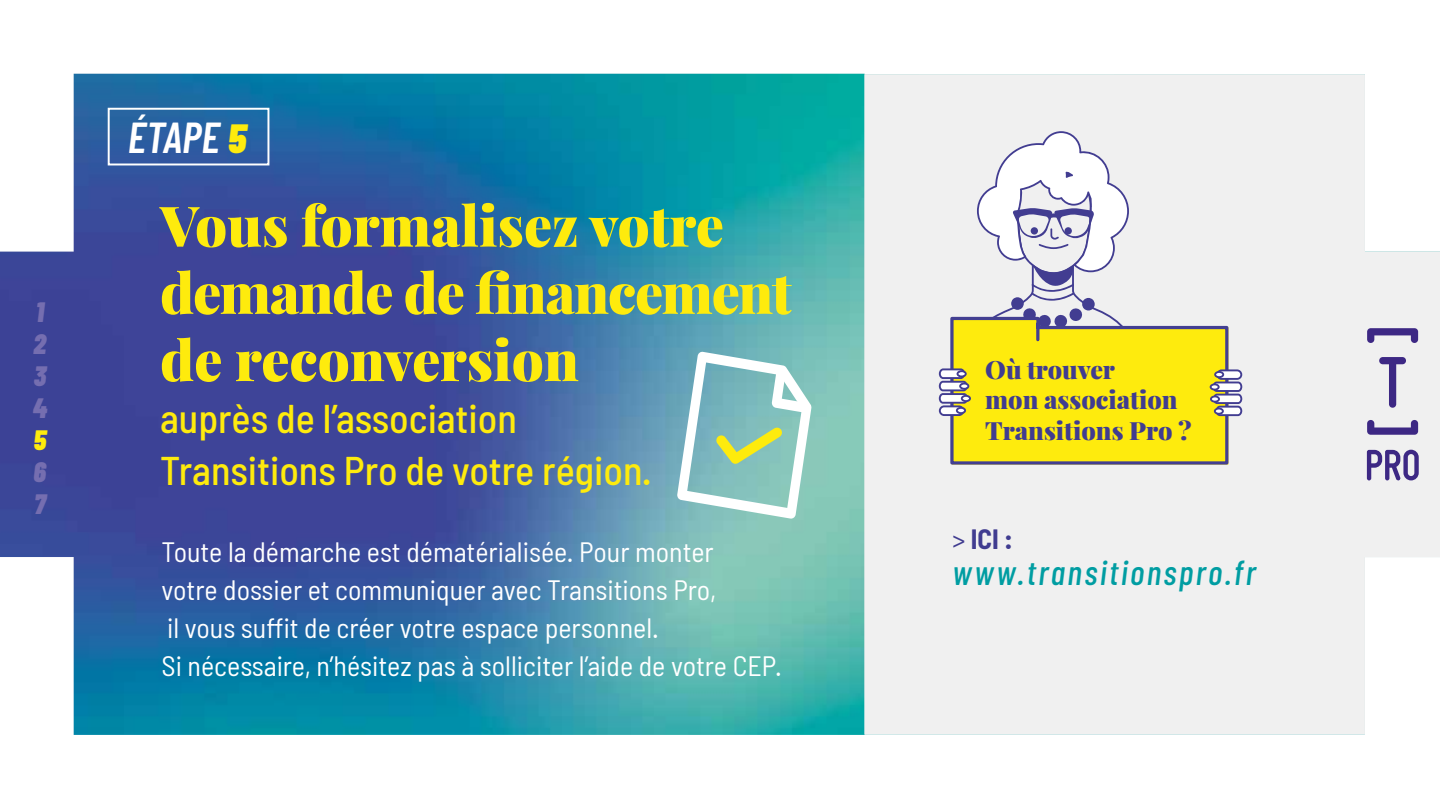
<style>
.page{position:relative;width:1440px;height:811px;background:#fff}
.page>*{position:absolute;margin:0;border:0;box-sizing:border-box;transform-origin:0 0}
.t1{font:900 56px/67.2px "Playfair Display";letter-spacing:-.01em;color:#feeb0d}
.t2{font:italic 600 43.2px "Barlow Condensed";color:#fff}
.t3{font:500 semi-condensed 40px/52px "Barlow";color:#feeb0d}
.t4{font:italic 500 34.4px "Barlow Condensed";letter-spacing:.07em;color:#009da2}
.t5{font:semi-condensed 28px/38px "Barlow";color:#fff}
.t6{font:italic 900 28px/32px "Barlow Condensed";color:#756eb0;text-align:justify}
.t7{font:italic 900 28px "Barlow Condensed";color:#feeb0d}
.t8{font:700 semi-condensed 27.2px "Barlow";color:#403c90}
.t9{font:900 25.2px/30.2px "Playfair Display";color:#403c90}
.s1{font-weight:900;font-size:40.8px;color:#feeb0d}
.s2{font-weight:400}
</style>
<div class="page">
<img style="left:0;top:74px;width:1365px;height:661px">
<svg style="left:677px;top:351px;width:135px;height:168px"></svg>
<div style="left:108px;top:108px;width:161px;height:57px;border:2px solid #fff"></div>
<svg style="left:865px;top:74px;width:575px;height:660px;fill:#f0f0f0"></svg>
<svg style="left:1367px;top:450px;width:52px;height:31px"></svg>
<svg style="left:1367px;top:328px;width:51px;height:15px"></svg>
<svg style="left:1367px;top:420px;width:51px;height:15px"></svg>
<svg style="left:1379px;top:357px;width:27px;height:51px"></svg>
<svg style="left:939px;top:131px;width:304px;height:335px"></svg>
<div style="left:1217px;top:407px;width:24px;height:8px;background:#fff;border-radius:4px"></div>
<div style="left:1216px;top:406px;width:26px;height:10px;border:2px solid #423d91;border-radius:4px"></div>
<div style="left:1215px;top:372px;width:8px;height:5px;background:#fff;border-radius:50%"></div>
<div style="left:1214px;top:371px;width:10px;height:7px;border:2px solid #423d91;border-radius:50%"></div>
<div style="left:1211px;top:384px;width:8px;height:5px;background:#fff;border-radius:50%"></div>
<div style="left:1210px;top:383px;width:10px;height:7px;border:2px solid #423d91;border-radius:50%"></div>
<div style="left:1211px;top:396px;width:8px;height:6px;background:#fff;border-radius:50%"></div>
<div style="left:1210px;top:395px;width:10px;height:7px;border:2px solid #423d91;border-radius:50%"></div>
<div style="left:1215px;top:408px;width:8px;height:6px;background:#fff;border-radius:50%"></div>
<div style="left:1214px;top:407px;width:10px;height:8px;border:2px solid #423d91;border-radius:50%"></div>
<p class="t6" style="left:33px;top:295px;width:16px">1<br>2<br>3<br>4</p>
<p class="t7" style="left:34px;top:420px;width:14px">5</p>
<p class="t6" style="left:34px;top:455px;width:14px">6<br>7</p>
<h2 class="t2" style="left:128px;top:106px;width:120px">ÉTAPE <span class="s1">5</span></h2>
<h1 class="t1" style="left:160px;top:191px;width:633px">Vous formalisez votre demande de financement de reconversion</h1>
<h3 class="t3" style="left:160px;top:392px;width:493px">auprès de l’association<br>Transitions Pro de votre région.</h3>
<p class="t5" style="left:162px;top:532px;width:622px">Toute la démarche est dématérialisée. Pour monter<br>votre dossier et communiquer avec Transitions Pro,<br>il vous suffit de créer votre espace personnel.<br>Si nécessaire, n’hésitez pas à solliciter l’aide de votre CEP.</p>
<p class="t9" style="left:985px;top:354px;width:208px">Où trouver<br>mon association<br>Transitions Pro ?</p>
<p class="t8" style="left:952px;top:522px;width:62px"><span class="s2">&gt;</span> ICI :</p>
<p class="t4" style="left:952px;top:548px;width:305px">www.transitionspro.fr</p>
</div>
